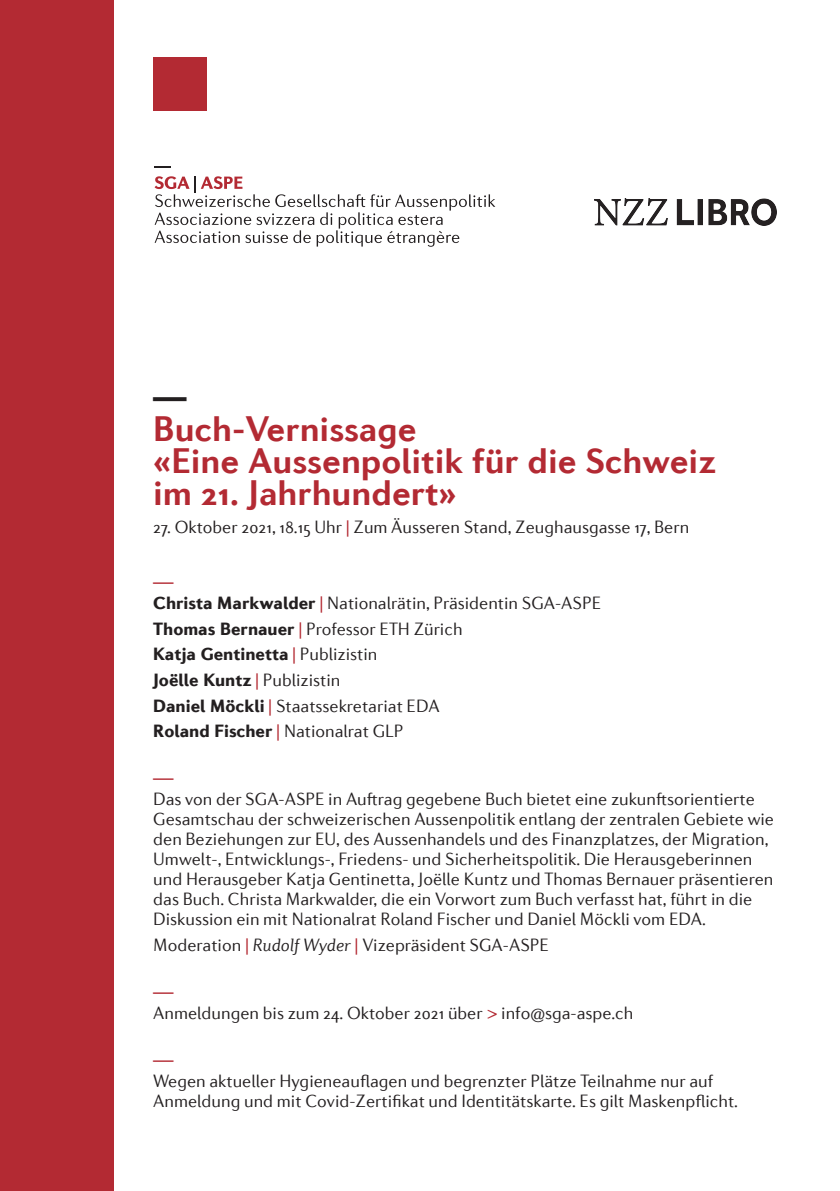
<style>
.page{position:relative;width:840px;height:1191px;background:#fff}
.page>*{position:absolute;margin:0;border:0;box-sizing:border-box;transform-origin:0 0}
.t1{font:700 36px/32px "Diverda Sans Com";color:#b32a33}
.t2{font:900 36px "Diverda Sans Com";color:#231f20}
.t3{font:22px "Diverda Sans Com";color:#b32a33}
.t4{font:300 18px/20px "Diverda Sans Com";color:#231f20}
.s1{font-weight:400;color:#b32a33}
.s2{font-weight:900}
.s3{font-style:italic}
.s4{color:#b32a33}
.s5{font-size:17px}
</style>
<div class="page">
<div style="left:0;top:0;width:113px;height:1191px;background:#b32a33"></div>
<div style="left:153px;top:57px;width:54px;height:54px;background:#b32a33"></div>
<svg style="left:154px;top:166px;width:17px;height:2px"></svg>
<svg style="left:154px;top:176px;width:341px;height:71px"></svg>
<img style="left:594px;top:199px;width:182px;height:26px">
<h1 class="t2" style="left:153px;top:375px;width:35px">—</h1>
<h1 class="t1" style="left:153px;top:412px;width:564px">Buch-Vernissage<br>«Eine Aussenpolitik für die Schweiz im 21. Jahrhundert»</h1>
<p class="t4" style="left:153px;top:517px;width:537px">27. Oktober 2021, 18.15 Uhr <span class="s1">|</span> Zum Äusseren Stand, Zeughausgasse 17, Bern</p>
<p class="t3" style="left:153px;top:569px;width:22px">—</p>
<p class="t4" style="left:153px;top:590px;width:449px;line-height:25.6px"><span class="s2">Christa Markwalder</span> <span class="s1">|</span> Nationalrätin, Präsidentin SGA-ASPE <span class="s2">Thomas Bernauer</span> <span class="s1">|</span> Professor ETH Zürich<br><span class="s2">Katja Gentinetta</span> <span class="s1">|</span> Publizistin<br><span class="s2">Joëlle Kuntz</span> <span class="s1">|</span> Publizistin<br><span class="s2">Daniel Möckli</span> <span class="s1">|</span> Staatssekretariat EDA<br><span class="s2">Roland Fischer</span> <span class="s1">|</span> Nationalrat GLP</p>
<p class="t3" style="left:153px;top:765px;width:22px">—</p>
<p class="t4" style="left:153px;top:789px;width:622px">Das von der SGA-ASPE in Auftrag gegebene Buch bietet eine zukunftsorientierte Gesamtschau der schweizerischen Aussenpolitik entlang der zentralen Gebiete wie den Beziehungen zur EU, des Aussenhandels und des Finanzplatzes, der Migration, Umwelt-, Entwicklungs-, Friedens- und Sicherheitspolitik. Die Herausgeberinnen und Herausgeber Katja Gentinetta, Joëlle Kuntz und Thomas Bernauer präsentieren das Buch. Christa Markwalder, die ein Vorwort zum Buch verfasst hat, führt in die Diskussion ein mit Nationalrat Roland Fischer und Daniel Möckli vom EDA.</p>
<p class="t4" style="left:153px;top:935px;width:397px">Moderation <span class="s1">|</span> <span class="s3">Rudolf Wyder</span> <span class="s1">|</span> Vizepräsident SGA-ASPE</p>
<p class="t3" style="left:153px;top:979px;width:22px">—</p>
<p class="t4" style="left:153px;top:1003px;width:481px">Anmeldungen bis zum 24. Oktober 2021 über <span class="s4">&gt;</span> info<span class="s5">@</span>sga-aspe.ch</p>
<p class="t3" style="left:153px;top:1047px;width:22px">—</p>
<p class="t4" style="left:153px;top:1071px;width:586px">Wegen aktueller Hygieneauflagen und begrenzter Plätze Teilnahme nur auf<br>Anmeldung und mit Covid-Zertifikat und Identitätskarte. Es gilt Maskenpflicht.</p>
</div>
